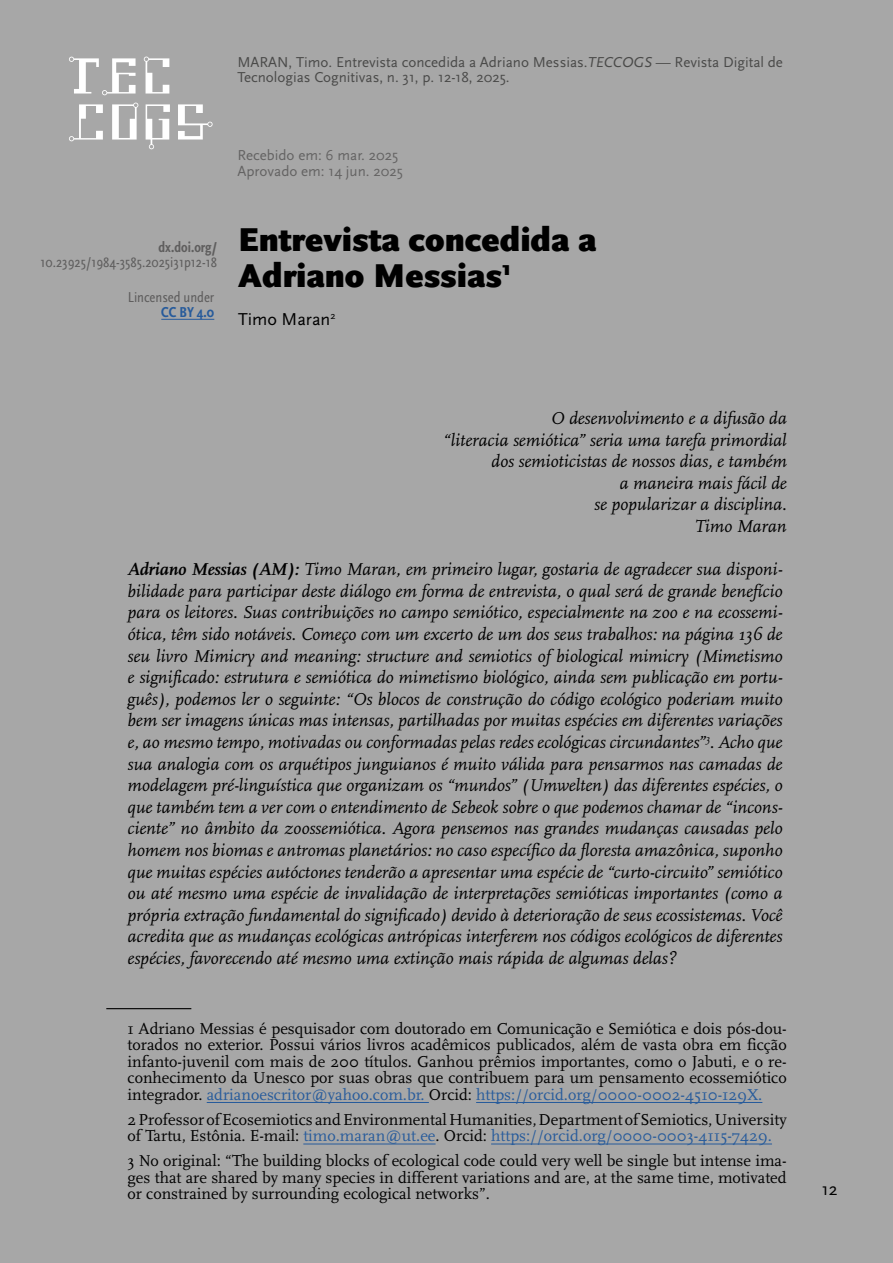
<style>
.page{position:relative;width:893px;height:1263px;background:#a7a7a7}
.page>*{position:absolute;margin:0;border:0;box-sizing:border-box;transform-origin:0 0}
.t1{font:900 34.5px/36px "Scala Sans";color:#000}
.t2{font:italic 18px/21.6px "Scala";color:#000;text-align:right}
.t3{font:18px "Scala Sans";color:#000}
.t4{font:16.5px/16.5px "Scala";color:#000;text-align:justify}
.t5{font:15px/15px "Scala Sans";color:#4a4a49}
.t6{font:15px "Scala Sans Cond";color:#5f5e5e}
.t7{font:15px/16.5px "Scala Sans";color:#646363}
.t8{font:700 15px "Scala Sans Cond";color:#5f5e5e}
.t9{font:700 15px "Scala Sans Cond";color:#275b9b}
.s1{font-style:italic}
.s2{font-weight:700}
.s3{color:#275b9b}
</style>
<div class="page">
<svg style="left:69px;top:57px;width:67px;height:38px"></svg>
<svg style="left:144px;top:57px;width:25px;height:37px"></svg>
<svg style="left:69px;top:104px;width:34px;height:37px"></svg>
<svg style="left:112px;top:103px;width:26px;height:37px"></svg>
<svg style="left:178px;top:104px;width:35px;height:36px"></svg>
<svg style="left:146px;top:104px;width:24px;height:45px"></svg>
<hr style="left:106px;top:1008px;width:85px;height:1px;background:#000">
<hr style="left:207px;top:1102px;width:222px;height:1px;background:#275b9b">
<hr style="left:476px;top:1102px;width:286px;height:1px;background:#275b9b">
<hr style="left:303px;top:1144px;width:133px;height:1px;background:#275b9b">
<hr style="left:491px;top:1144px;width:281px;height:1px;background:#275b9b">
<hr style="left:161px;top:319px;width:53px;height:1px;background:#275b9b">
<p class="t5" style="left:237px;top:55px;width:547px">MARAN, Timo. Entrevista concedida a Adriano Messias.<span class="s1">TECCOGS</span> — Revista Digital de<br>Tecnologias Cognitivas, n. 31, p. 12-18, 2025.</p>
<p class="t8" style="left:159px;top:239px;width:60px">dx.doi.org/</p>
<p class="t6" style="left:41px;top:254px;width:178px">10.23925/1984-3585.2025i31p12-18</p>
<p class="t6" style="left:128px;top:289px;width:88px">Lincensed under</p>
<p class="t9" style="left:161px;top:304px;width:55px">CC BY 4.0</p>
<p class="t7" style="left:237px;top:147px;width:167px">Recebido em: 6 mar. 2025<br>Aprovado em: 14 jun. 2025</p>
<h1 class="t1" style="left:238px;top:223px;width:360px">Entrevista concedida a<br>Adriano Messias<sup>1</sup></h1>
<p class="t3" style="left:238px;top:309px;width:99px">Timo Maran<sup>2</sup></p>
<p class="t2" style="left:443px;top:408px;width:345px">O desenvolvimento e a difusão da<br>“literacia semiótica” seria uma tarefa primordial dos semioticistas de nossos dias, e também<br>a maneira mais fácil de<br>se popularizar a disciplina.<br>Timo Maran</p>
<p class="t2" style="left:128px;top:559px;width:656px;text-align:justify"><span class="s2">Adriano Messias (AM):</span> Timo Maran, em primeiro lugar, gostaria de agradecer sua disponi&shy;bilidade para participar deste diálogo em forma de entrevista, o qual será de grande benefício para os leitores. Suas contribuições no campo semiótico, especialmente na zoo e na ecossemi&shy;ótica, têm sido notáveis. Começo com um excerto de um dos seus trabalhos: na página 136 de seu livro Mimicry and meaning: structure and semiotics of biological mimicry (Mimetismo e significado: estrutura e semiótica do mimetismo biológico, ainda sem publicação em portu&shy;guês), podemos ler o seguinte: “Os blocos de construção do código ecológico poderiam muito bem ser imagens únicas mas intensas, partilhadas por muitas espécies em diferentes variações e, ao mesmo tempo, motivadas ou conformadas pelas redes ecológicas circundantes”<sup>3</sup>. Acho que sua analogia com os arquétipos junguianos é muito válida para pensarmos nas camadas de modelagem pré-linguística que organizam os “mundos” (Umwelten) das diferentes espécies, o que também tem a ver com o entendimento de Sebeok sobre o que podemos chamar de “incons&shy;ciente” no âmbito da zoossemiótica. Agora pensemos nas grandes mudanças causadas pelo homem nos biomas e antromas planetários: no caso específico da floresta amazônica, suponho que muitas espécies autóctones tenderão a apresentar uma espécie de “curto-circuito” semiótico ou até mesmo uma espécie de invalidação de interpretações semióticas importantes (como a própria extração fundamental do significado) devido à deterioração de seus ecossistemas. Você acredita que as mudanças ecológicas antrópicas interferem nos códigos ecológicos de diferentes espécies, favorecendo até mesmo uma extinção mais rápida de algumas delas?</p>
<p class="t4" style="left:128px;top:1020px;width:661px">1 Adriano Messias é pesquisador com doutorado em Comunicação e Semiótica e dois pós-dou&shy;torados no exterior. Possui vários livros acadêmicos publicados, além de vasta obra em ficção infanto-juvenil com mais de 200 títulos. Ganhou prêmios importantes, como o Jabuti, e o re&shy;conhecimento da Unesco por suas obras que contribuem para um pensamento ecossemiótico integrador. <span class="s3">adrianoescritor@yahoo.com.br.</span> Orcid: <span class="s3">https://orcid.org/0000-0002-4510-129X.</span></p>
<p class="t4" style="left:128px;top:1111px;width:661px">2 Professor of Ecosemiotics and Environmental Humanities, Department of Semiotics, University of Tartu, Estônia. E-mail: <span class="s3">timo.maran@ut.ee</span>. Orcid: <span class="s3">https://orcid.org/0000-0003-4115-7429.</span></p>
<p class="t4" style="left:128px;top:1153px;width:661px">3 No original: “The building blocks of ecological code could very well be single but intense ima&shy;ges that are shared by many species in different variations and are, at the same time, motivated or constrained by surrounding ecological networks”.</p>
<p class="t3" style="left:822px;top:1180px;width:17px">12</p>
</div>
